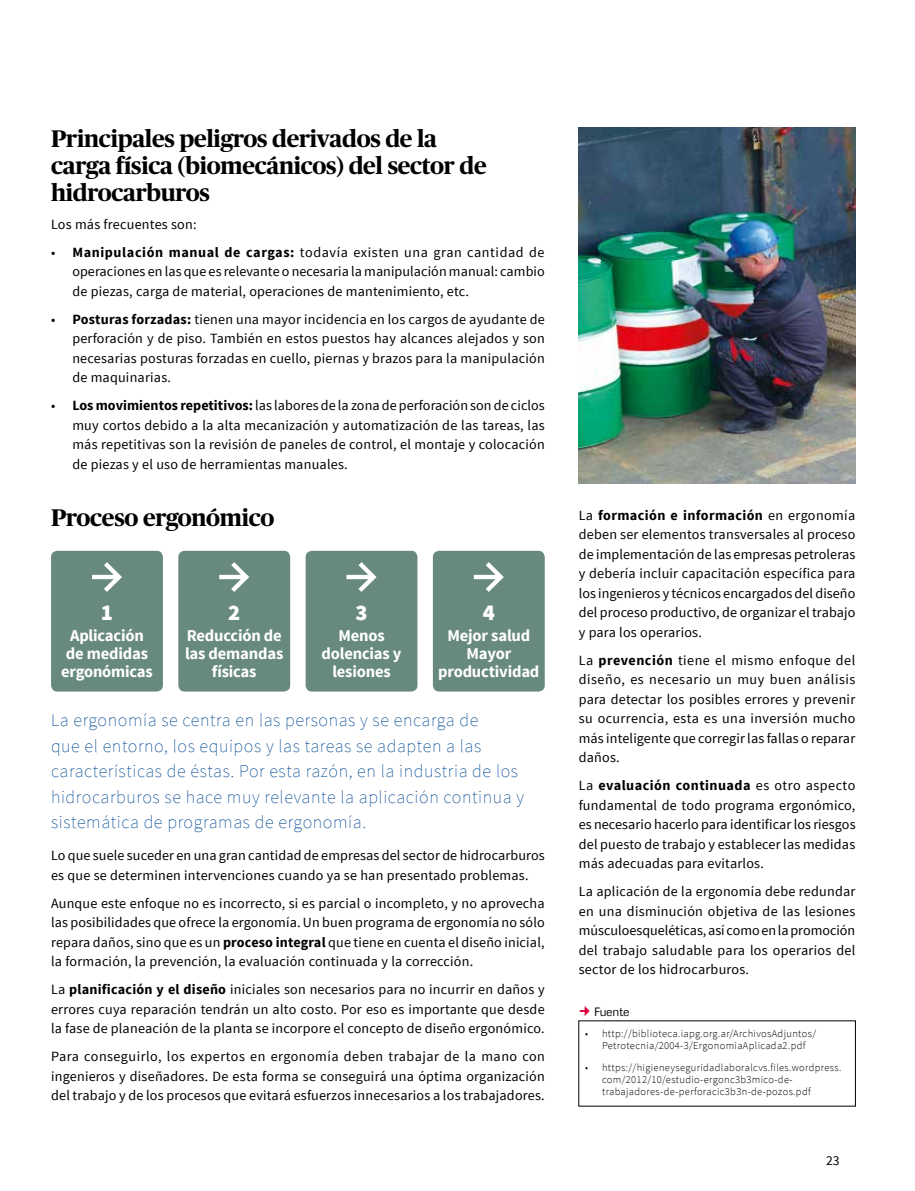
<style>
.page{position:relative;width:915px;height:1191px;background:#fff}
.page>*{position:absolute;margin:0;border:0;box-sizing:border-box;transform-origin:0 0}
.t1{font:700 24px/27px "Publico Headline";letter-spacing:-.01em;color:#000}
.t2{font:900 22.5px "Source Sans Pro";color:#fff}
.t3{font:200 18px/25.5px "Source Sans Pro";letter-spacing:.035em;color:#004993}
.t4{font:700 16.5px/18px "Source Sans Pro";letter-spacing:-.01em;color:#fff;text-align:center}
.t5{font:14.1px/19.5px "Source Sans Pro";letter-spacing:.015em;color:#000;text-align:justify}
.t6{font:13.5px "Source Sans Pro";color:#000}
.t7{font:12px "Metrophobic";letter-spacing:-.02em;color:#000}
.t8{font:300 10.5px/12px "Source Sans Pro";letter-spacing:.035em;color:#000}
.s1{font-weight:700}
</style>
<div class="page">
<img style="left:578px;top:128px;width:277px;height:355px">
<div style="left:51px;top:551px;width:112px;height:140px;background:#678980;border-radius:6px"></div>
<div style="left:178px;top:551px;width:112px;height:140px;background:#678980;border-radius:6px"></div>
<div style="left:305px;top:551px;width:112px;height:140px;background:#678980;border-radius:6px"></div>
<div style="left:433px;top:551px;width:111px;height:140px;background:#678980;border-radius:6px"></div>
<svg style="left:92px;top:562px;width:30px;height:30px"></svg>
<svg style="left:219px;top:562px;width:30px;height:30px"></svg>
<svg style="left:346px;top:562px;width:30px;height:30px"></svg>
<svg style="left:473px;top:562px;width:30px;height:30px"></svg>
<h1 class="t1" style="left:51px;top:123px;width:437px">Principales peligros derivados de la carga física (biomecánicos) del sector de hidrocarburos</h1>
<p class="t5" style="left:51px;top:215px;width:147px">Los más frecuentes son:</p>
<p class="t5" style="left:72px;top:243px;width:474px;text-indent:-21px">• <span class="s1">Manipulación manual de cargas:</span> todavía existen una gran cantidad de operaciones en las que es relevante o necesaria la manipulación manual: cambio de piezas, carga de material, operaciones de mantenimiento, etc.</p>
<p class="t5" style="left:72px;top:310px;width:474px;text-indent:-21px">• <span class="s1">Posturas forzadas:</span> tienen una mayor incidencia en los cargos de ayudante de perforación y de piso. También en estos puestos hay alcances alejados y son necesarias posturas forzadas en cuello, piernas y brazos para la manipulación de maquinarias.</p>
<p class="t5" style="left:72px;top:396px;width:474px;text-indent:-21px">• <span class="s1">Los movimientos repetitivos:</span> las labores de la zona de perforación son de ciclos muy cortos debido a la alta mecanización y automatización de las tareas, las más repetitivas son la revisión de paneles de control, el montaje y colocación de piezas y el uso de herramientas manuales.</p>
<h1 class="t1" style="left:51px;top:503px;width:225px">Proceso ergonómico</h1>
<h2 class="t2" style="left:101px;top:597px;width:14px">1</h2>
<h2 class="t2" style="left:228px;top:597px;width:14px">2</h2>
<h2 class="t2" style="left:355px;top:597px;width:14px">3</h2>
<h2 class="t2" style="left:482px;top:597px;width:14px">4</h2>
<p class="t4" style="left:185px;top:627px;width:100px">Reducción de las demandas físicas</p>
<p class="t4" style="left:321px;top:627px;width:81px">Menos dolencias y lesiones</p>
<p class="t4" style="left:438px;top:627px;width:103px">Mejor salud<br>Mayor productividad</p>
<p class="t4" style="left:61px;top:627px;width:93px">Aplicación de medidas ergonómicas</p>
<p class="t3" style="left:51px;top:707px;width:474px">La ergonomía se centra en las personas y se encarga de<br>que el entorno, los equipos y las tareas se adapten a las características de éstas. Por esta razón, en la industria de los hidrocarburos se hace muy relevante la aplicación continua y sistemática de programas de ergonomía.</p>
<p class="t5" style="left:51px;top:846px;width:495px">Lo que suele suceder en una gran cantidad de empresas del sector de hidrocarburos es que se determinen intervenciones cuando ya se han presentado problemas.</p>
<p class="t5" style="left:51px;top:893px;width:495px">Aunque este enfoque no es incorrecto, si es parcial o incompleto, y no aprovecha las posibilidades que ofrece la ergonomía. Un buen programa de ergonomía no sólo repara daños, sino que es un <span class="s1">proceso integral</span> que tiene en cuenta el diseño inicial, la formación, la prevención, la evaluación continuada y la corrección.</p>
<p class="t5" style="left:51px;top:980px;width:495px">La <span class="s1">planificación y el diseño</span> iniciales son necesarios para no incurrir en daños y errores cuya reparación tendrán un alto costo. Por eso es importante que desde la fase de planeación de la planta se incorpore el concepto de diseño ergonómico.</p>
<p class="t5" style="left:51px;top:1047px;width:495px">Para conseguirlo, los expertos en ergonomía deben trabajar de la mano con ingenieros y diseñadores. De esta forma se conseguirá una óptima organización del trabajo y de los procesos que evitará esfuerzos innecesarios a los trabajadores.</p>
<p class="t5" style="left:578px;top:505px;width:278px">La <span class="s1">formación e información</span> en ergonomía deben ser elementos transversales al proceso de implementación de las empresas petroleras y debería incluir capacitación específica para los ingenieros y técnicos encargados del diseño del proceso productivo, de organizar el trabajo y para los operarios.</p>
<p class="t5" style="left:578px;top:650px;width:278px">La <span class="s1">prevención</span> tiene el mismo enfoque del diseño, es necesario un muy buen análisis para detectar los posibles errores y prevenir su ocurrencia, esta es una inversión mucho más inteligente que corregir las fallas o reparar daños.</p>
<p class="t5" style="left:578px;top:776px;width:278px">La <span class="s1">evaluación continuada</span> es otro aspecto fundamental de todo programa ergonómico, es necesario hacerlo para identificar los riesgos del puesto de trabajo y establecer las medidas más adecuadas para evitarlos.</p>
<p class="t5" style="left:578px;top:882px;width:278px">La aplicación de la ergonomía debe redundar en una disminución objetiva de las lesiones músculoesqueléticas, así como en la promoción del trabajo saludable para los operarios del sector de los hidrocarburos.</p>
<p class="t7" style="left:593px;top:1004px;width:37px">Fuente</p>
<p class="t8" style="left:602px;top:1027px;width:215px;text-indent:-17px">• http://biblioteca.iapg.org.ar/ArchivosAdjuntos/<br>Petrotecnia/2004-3/ErgonomiaAplicada2.pdf</p>
<p class="t8" style="left:602px;top:1061px;width:241px;text-indent:-17px">• https://higieneyseguridadlaboralcvs.files.wordpress. com/2012/10/estudio-ergonc3b3mico-de&shy;trabajadores-de-perforacic3b3n-de-pozos.pdf</p>
<p class="t6" style="left:825px;top:1151px;width:15px">23</p>
</div>
